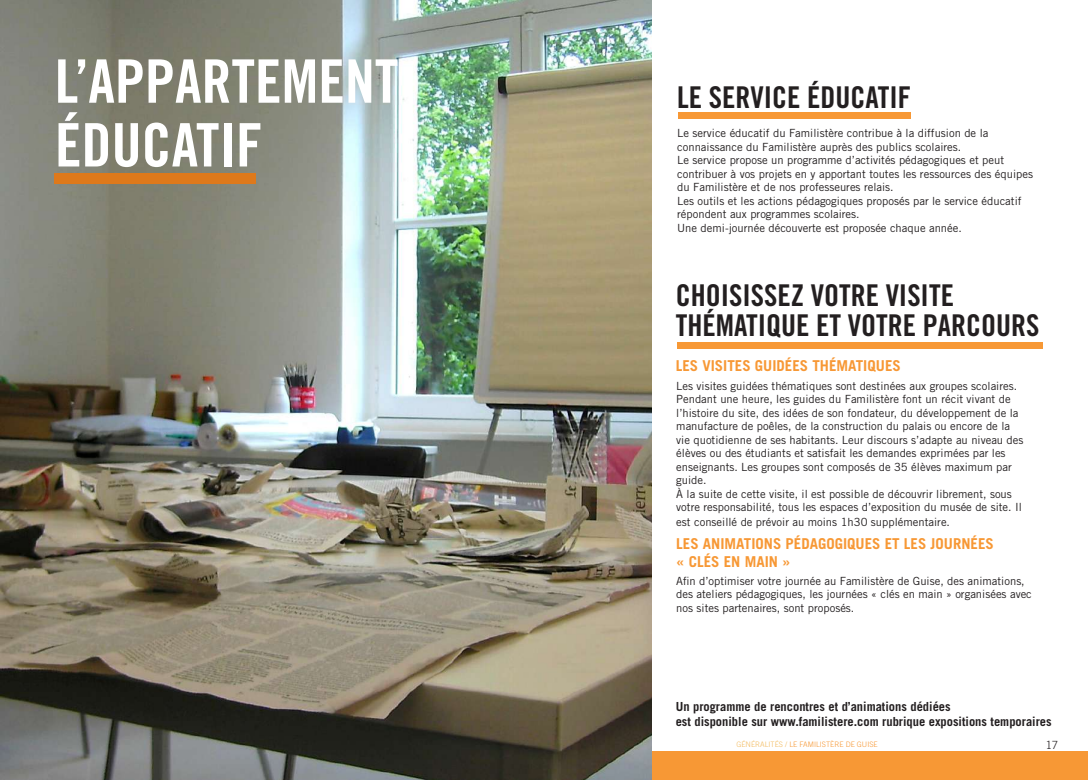
<style>
.page{position:relative;width:1088px;height:780px;background:#fff}
.page>*{position:absolute;margin:0;border:0;box-sizing:border-box;transform-origin:0 0}
.t1{font:60px/63.8px "Trade Gothic LT Std Bd Cn 20";color:#fff}
.t2{font:30px/30px "Trade Gothic LT Std Bd Cn 20";color:#231f20}
.t3{font:700 15px/18px "Trade Gothic LT Std";color:#f79835}
.t4{font:700 12.5px/15px "Trade Gothic LT Std";color:#231f20}
.t5{font:11.25px/13.5px "Trade Gothic LT Std";color:#231f20}
.t6{font:300 11.25px "Trade Gothic LT Std";color:#231f20}
.t7{font:300 7.5px "Trade Gothic LT Std";color:#f79835}
.s1{color:#f3bb5f}
</style>
<div class="page">
<div style="left:0;top:751px;width:1088px;height:29px;background:#f79835"></div>
<img style="left:0;top:0;width:651px;height:780px">
<div style="left:55px;top:173px;width:201px;height:10px;background:#de791b"></div>
<div style="left:678px;top:112px;width:233px;height:6px;background:#f79835"></div>
<div style="left:677px;top:342px;width:366px;height:7px;background:#f79835"></div>
<h1 class="t1" style="left:55px;top:49px;width:345px">L’APPARTEMENT<br>ÉDUCATIF</h1>
<h2 class="t2" style="left:677px;top:82px;width:235px">LE SERVICE ÉDUCATIF</h2>
<p class="t5" style="left:677px;top:126px;width:357px">Le service éducatif du Familistère contribue à la diffusion de la connaissance du Familistère auprès des publics scolaires.<br>Le service propose un programme d’activités pédagogiques et peut contribuer à vos projets en y apportant toutes les ressources des équipes du Familistère et de nos professeures relais.<br>Les outils et les actions pédagogiques proposés par le service éducatif répondent aux programmes scolaires.<br>Une demi-journée découverte est proposée chaque année.</p>
<h2 class="t2" style="left:676px;top:280px;width:365px">CHOISISSEZ VOTRE VISITE<br>THÉMATIQUE ET VOTRE PARCOURS</h2>
<h3 class="t3" style="left:676px;top:356px;width:227px">LES VISITES GUIDÉES THÉMATIQUES</h3>
<p class="t5" style="left:676px;top:379px;width:349px">Les visites guidées thématiques sont destinées aux groupes scolaires.<br>Pendant une heure, les guides du Familistère font un récit vivant de l’histoire du site, des idées de son fondateur, du développement de la manufacture de poêles, de la construction du palais ou encore de la vie quotidienne de ses habitants. Leur discours s’adapte au niveau des élèves ou des étudiants et satisfait les demandes exprimées par les enseignants. Les groupes sont composés de 35 élèves maximum par guide.<br>À la suite de cette visite, il est possible de découvrir librement, sous votre responsabilité, tous les espaces d’exposition du musée de site. Il</p>
<p class="t5" style="left:676px;top:515px;width:275px">est conseillé de prévoir au moins 1h30 supplémentaire.</p>
<h3 class="t3" style="left:676px;top:534px;width:319px">LES ANIMATIONS PÉDAGOGIQUES ET LES JOURNÉES « CLÉS EN MAIN »</h3>
<p class="t5" style="left:676px;top:574px;width:357px">Afin d’optimiser votre journée au Familistère de Guise, des animations, des ateliers pédagogiques, les journées « clés en main » organisées avec nos sites partenaires, sont proposés.</p>
<p class="t4" style="left:676px;top:699px;width:377px">Un programme de rencontres et d’animations dédiées<br>est disponible sur www.familistere.com rubrique expositions temporaires</p>
<p class="t7" style="left:736px;top:740px;width:143px"><span class="s1">GÉNÉRALITÉS /</span> LE FAMILISTÈRE DE GUISE</p>
<p class="t6" style="left:1046px;top:738px;width:14px">17</p>
</div>
